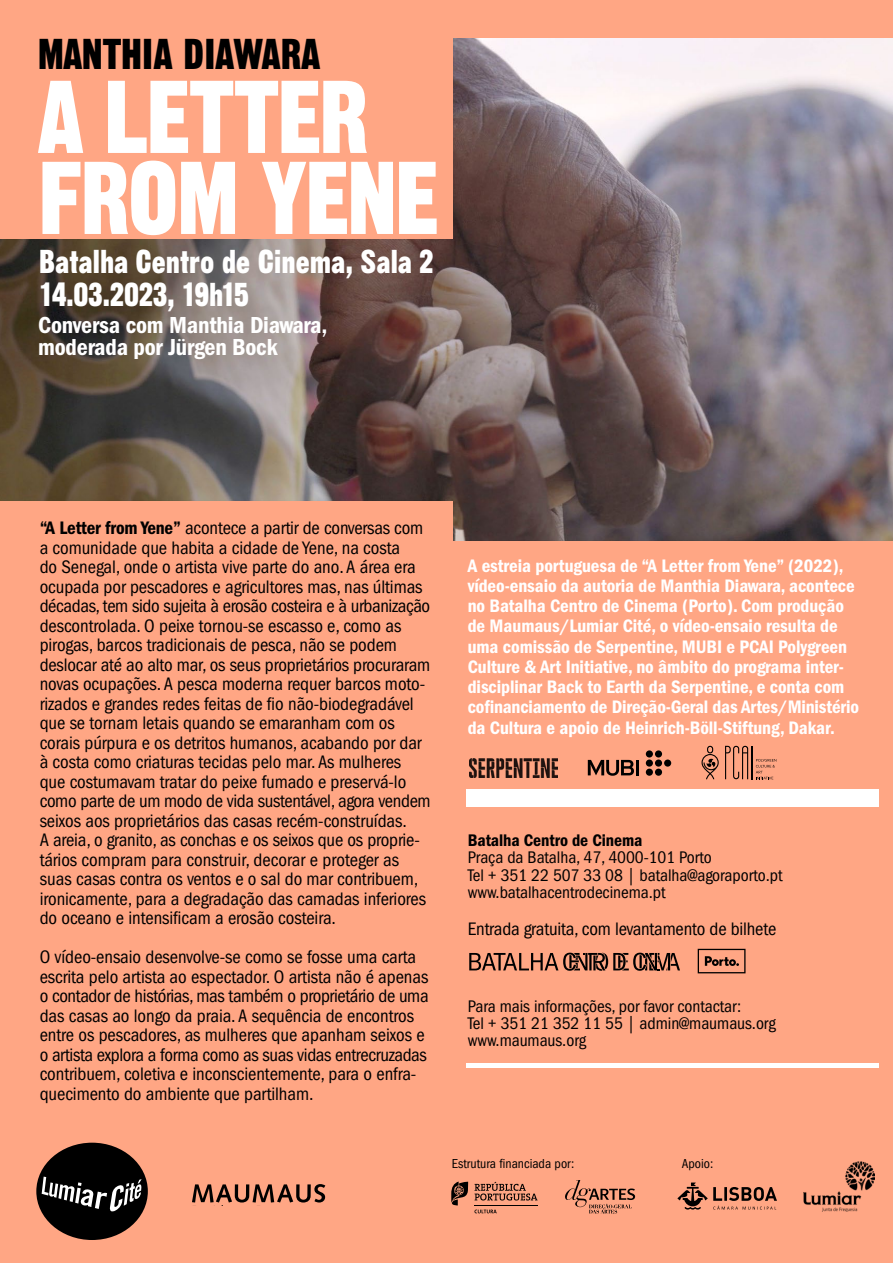
<style>
.page{position:relative;width:893px;height:1263px;background:#ffa684}
.page>*{position:absolute;margin:0;border:0;box-sizing:border-box;transform-origin:0 0}
.t1{font:100.5px/81px "Gothic Thirteen Std";letter-spacing:-.02em;color:#fff}
.t2{font:42px "Gothic Thirteen Std";letter-spacing:-.005em;color:#000}
.t3{font:32.25px/33px "Gothic Thirteen Std";color:#fff}
.t4{font:24px/22.5px "ITC Franklin Gothic Std Dm Cd";letter-spacing:-.01em;color:#fff}
.t5{font:condensed 18.75px/19.5px "ITC Franklin Gothic Std";letter-spacing:-.005em;color:#000}
.t6{font:18.75px/20.2px "ITC Franklin Gothic Std Dm Cd";letter-spacing:-.005em;color:#fff}
.t7{font:condensed 17.4px/17.2px "ITC Franklin Gothic Std";letter-spacing:-.005em;color:#000}
.t8{font:17.4px "ITC Franklin Gothic Std Dm Cd";letter-spacing:-.005em;color:#000}
.t9{font:condensed 13.5px "ITC Franklin Gothic Std";color:#000}
.s1{font-family:"ITC Franklin Gothic Std Dm Cd";font-stretch:normal}
</style>
<div class="page">
<img style="left:0;top:39px;width:893px;height:501px">
<hr style="left:466px;top:1064px;width:413px;height:4px;background:#fff">
<div style="left:0;top:3px;width:452px;height:236px;background:#ffa684"></div>
<div style="left:36px;top:1143px;width:112px;height:97px;background:#000;border-radius:50%"></div>
<svg style="left:42px;top:1176px;width:100px;height:36px"></svg>
<svg style="left:192px;top:1184px;width:133px;height:22px"></svg>
<div style="left:0;top:501px;width:452px;height:236px;background:#ffa684"></div>
<svg style="left:451px;top:1181px;width:17px;height:24px"></svg>
<hr style="left:474px;top:1205px;width:63px;height:1px;background:#000">
<svg style="left:474px;top:1209px;width:23px;height:4px"></svg>
<svg style="left:475px;top:1182px;width:62px;height:18px"></svg>
<svg style="left:565px;top:1180px;width:70px;height:33px"></svg>
<svg style="left:677px;top:1182px;width:100px;height:27px"></svg>
<img style="left:803px;top:1162px;width:71px;height:49px">
<img style="left:469px;top:758px;width:88px;height:19px">
<div style="left:655px;top:750px;width:7px;height:7px;background:#000;border-radius:50%"></div>
<div style="left:655px;top:759px;width:7px;height:8px;background:#000;border-radius:50%"></div>
<div style="left:664px;top:759px;width:7px;height:8px;background:#000;border-radius:50%"></div>
<div style="left:655px;top:769px;width:7px;height:7px;background:#000;border-radius:50%"></div>
<div style="left:646px;top:769px;width:7px;height:7px;background:#000;border-radius:50%"></div>
<div style="left:646px;top:750px;width:7px;height:7px;background:#000;border-radius:50%"></div>
<div style="left:646px;top:759px;width:7px;height:8px;background:#000;border-radius:50%"></div>
<svg style="left:588px;top:760px;width:46px;height:16px"></svg>
<hr style="left:636px;top:760px;width:3px;height:15px;background:#000">
<hr style="left:751px;top:746px;width:1px;height:33px;background:#000">
<svg style="left:725px;top:746px;width:23px;height:33px"></svg>
<svg style="left:701px;top:746px;width:18px;height:33px"></svg>
<svg style="left:756px;top:759px;width:20px;height:20px"></svg>
<svg style="left:469px;top:953px;width:211px;height:18px"></svg>
<div style="left:466px;top:789px;width:413px;height:17px;background:#fff"></div>
<svg style="left:698px;top:949px;width:47px;height:24px"></svg>
<h2 class="t2" style="left:38px;top:28px;width:283px">MANTHIA DIAWARA</h2>
<h1 class="t1" style="left:38px;top:76px;width:403px">A LETTER<br>FROM YENE</h1>
<h3 class="t3" style="left:39px;top:245px;width:396px">Batalha Centro de Cinema, Sala 2<br>14.03.2023, 19h15</h3>
<p class="t4" style="left:38px;top:314px;width:291px">Conversa com Manthia Diawara, moderada por Jürgen Bock</p>
<p class="t5" style="left:40px;top:518px;width:392px"><span class="s1">“A Letter from Yene”</span> acontece a partir de conversas com a comunidade que habita a cidade de Yene, na costa<br>do Senegal, onde o artista vive parte do ano. A área era ocupada por pescadores e agricultores mas, nas últimas décadas, tem sido sujeita à erosão costeira e à urbanização descontrolada. O peixe tornou-se escasso e, como as pirogas, barcos tradicionais de pesca, não se podem deslocar até ao alto mar, os seus proprietários procuraram novas ocupações. A pesca moderna requer barcos moto&shy;rizados e grandes redes feitas de fio não-biodegradável que se tornam letais quando se emaranham com os corais púrpura e os detritos humanos, acabando por dar à costa como criaturas tecidas pelo mar. As mulheres que costumavam tratar do peixe fumado e preservá-lo como parte de um modo de vida sustentável, agora vendem seixos aos proprietários das casas recém-construídas.<br>A areia, o granito, as conchas e os seixos que os proprie&shy;tários compram para construir, decorar e proteger as suas casas contra os ventos e o sal do mar contribuem, ironicamente, para a degradação das camadas inferiores do oceano e intensificam a erosão costeira.</p>
<p class="t5" style="left:40px;top:947px;width:390px">O vídeo-ensaio desenvolve-se como se fosse uma carta escrita pelo artista ao espectador. O artista não é apenas o contador de histórias, mas também o proprietário de uma das casas ao longo da praia. A sequência de encontros entre os pescadores, as mulheres que apanham seixos e o artista explora a forma como as suas vidas entrecruzadas contribuem, coletiva e inconscientemente, para o enfra&shy;quecimento do ambiente que partilham.</p>
<p class="t6" style="left:468px;top:555px;width:393px">A estreia portuguesa de “A Letter from Yene” (2022), vídeo-ensaio da autoria de Manthia Diawara, acontece no Batalha Centro de Cinema (Porto). Com produção de Maumaus/Lumiar Cité, o vídeo-ensaio resulta de uma comissão de Serpentine, MUBI e PCAI Polygreen Culture &amp; Art Initiative, no âmbito do programa inter&shy;disciplinar Back to Earth da Serpentine, e conta com cofinanciamento de Direção-Geral das Artes/Ministério da Cultura e apoio de Heinrich-Böll-Stiftung, Dakar.</p>
<p class="t8" style="left:468px;top:830px;width:176px">Batalha Centro de Cinema</p>
<p class="t7" style="left:468px;top:849px;width:316px">Praça da Batalha, 47, 4000-101 Porto<br>Tel + 351 22 507 33 08 | batalha@agoraporto.pt www.batalhacentrodecinema.pt</p>
<p class="t5" style="left:468px;top:919px;width:310px">Entrada gratuita, com levantamento de bilhete</p>
<p class="t7" style="left:468px;top:998px;width:309px">Para mais informações, por favor contactar:<br>Tel + 351 21 352 11 55 | admin@maumaus.org www.maumaus.org</p>
<p class="t9" style="left:452px;top:1156px;width:124px">Estrutura financiada por:</p>
<p class="t9" style="left:682px;top:1156px;width:33px">Apoio:</p>
</div>
